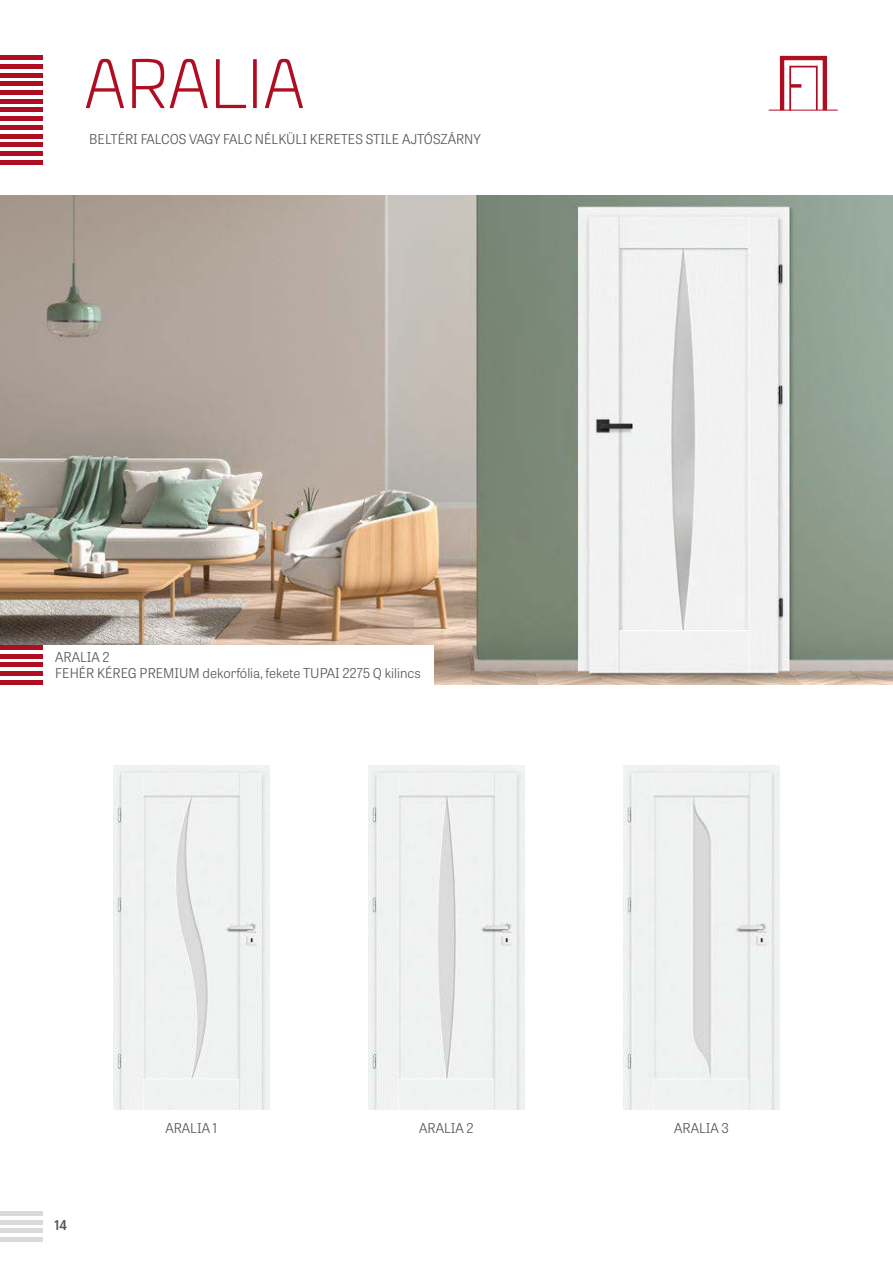
<style>
.page{position:relative;width:893px;height:1263px;background:#fff}
.page>*{position:absolute;margin:0;border:0;box-sizing:border-box;transform-origin:0 0}
.t1{font:300 66px "Univia Pro";color:#af0d21}
.t2{font:300 13.5px/16.5px "Tablet Gothic";color:#575756}
.t3{font:600 13.5px "Tablet Gothic";color:#575756}
</style>
<div class="page">
<img style="left:0;top:196px;width:893px;height:489px">
<div style="left:0;top:645px;width:434px;height:40px;background:#fff"></div>
<div style="left:113px;top:765px;width:156px;height:345px;background:#eff2f1"></div>
<img style="left:623px;top:765px;width:157px;height:345px">
<img style="left:368px;top:765px;width:156px;height:345px">
<div style="left:0;top:55px;width:43px;height:5px;background:#af0d21"></div>
<div style="left:0;top:125px;width:43px;height:5px;background:#af0d21"></div>
<div style="left:0;top:90px;width:43px;height:5px;background:#af0d21"></div>
<div style="left:0;top:160px;width:43px;height:5px;background:#af0d21"></div>
<hr style="left:0;top:73px;width:43px;height:4px;background:#af0d21">
<div style="left:0;top:142px;width:43px;height:5px;background:#af0d21"></div>
<hr style="left:0;top:108px;width:43px;height:4px;background:#af0d21">
<div style="left:0;top:64px;width:43px;height:5px;background:#af0d21"></div>
<hr style="left:0;top:134px;width:43px;height:4px;background:#af0d21">
<div style="left:0;top:99px;width:43px;height:5px;background:#af0d21"></div>
<div style="left:0;top:81px;width:43px;height:5px;background:#af0d21"></div>
<div style="left:0;top:151px;width:43px;height:5px;background:#af0d21"></div>
<div style="left:0;top:116px;width:43px;height:5px;background:#af0d21"></div>
<hr style="left:769px;top:110px;width:69px;height:1px;background:#af0d21">
<div style="left:780px;top:56px;width:47px;height:56px;border:4px solid #af0d21"></div>
<svg style="left:788px;top:65px;width:30px;height:47px"></svg>
<svg style="left:790px;top:84px;width:11px;height:4px"></svg>
<div style="left:0;top:645px;width:43px;height:5px;background:#af0d21"></div>
<div style="left:0;top:680px;width:43px;height:5px;background:#af0d21"></div>
<div style="left:0;top:662px;width:43px;height:5px;background:#af0d21"></div>
<hr style="left:0;top:654px;width:43px;height:4px;background:#af0d21">
<div style="left:0;top:671px;width:43px;height:5px;background:#af0d21"></div>
<div style="left:0;top:1211px;width:43px;height:5px;background:#dadada"></div>
<div style="left:0;top:1228px;width:43px;height:5px;background:#dadada"></div>
<hr style="left:0;top:1220px;width:43px;height:4px;background:#dadada">
<div style="left:0;top:1237px;width:43px;height:5px;background:#dadada"></div>
<h1 class="t1" style="left:84px;top:37px;width:223px">ARALIA</h1>
<p class="t2" style="left:89px;top:130px;width:393px">BELTÉRI FALCOS VAGY FALC NÉLKÜLI KERETES STILE AJTÓSZÁRNY</p>
<p class="t2" style="left:55px;top:648px;width:367px">ARALIA 2<br>FEHÉR KÉREG PREMIUM dekorfólia, fekete TUPAI 2275 Q kilincs</p>
<p class="t3" style="left:54px;top:1215px;width:14px">14</p>
<p class="t2" style="left:165px;top:1119px;width:53px">ARALIA 1</p>
<p class="t2" style="left:419px;top:1119px;width:56px">ARALIA 2</p>
<p class="t2" style="left:674px;top:1119px;width:56px">ARALIA 3</p>
</div>
